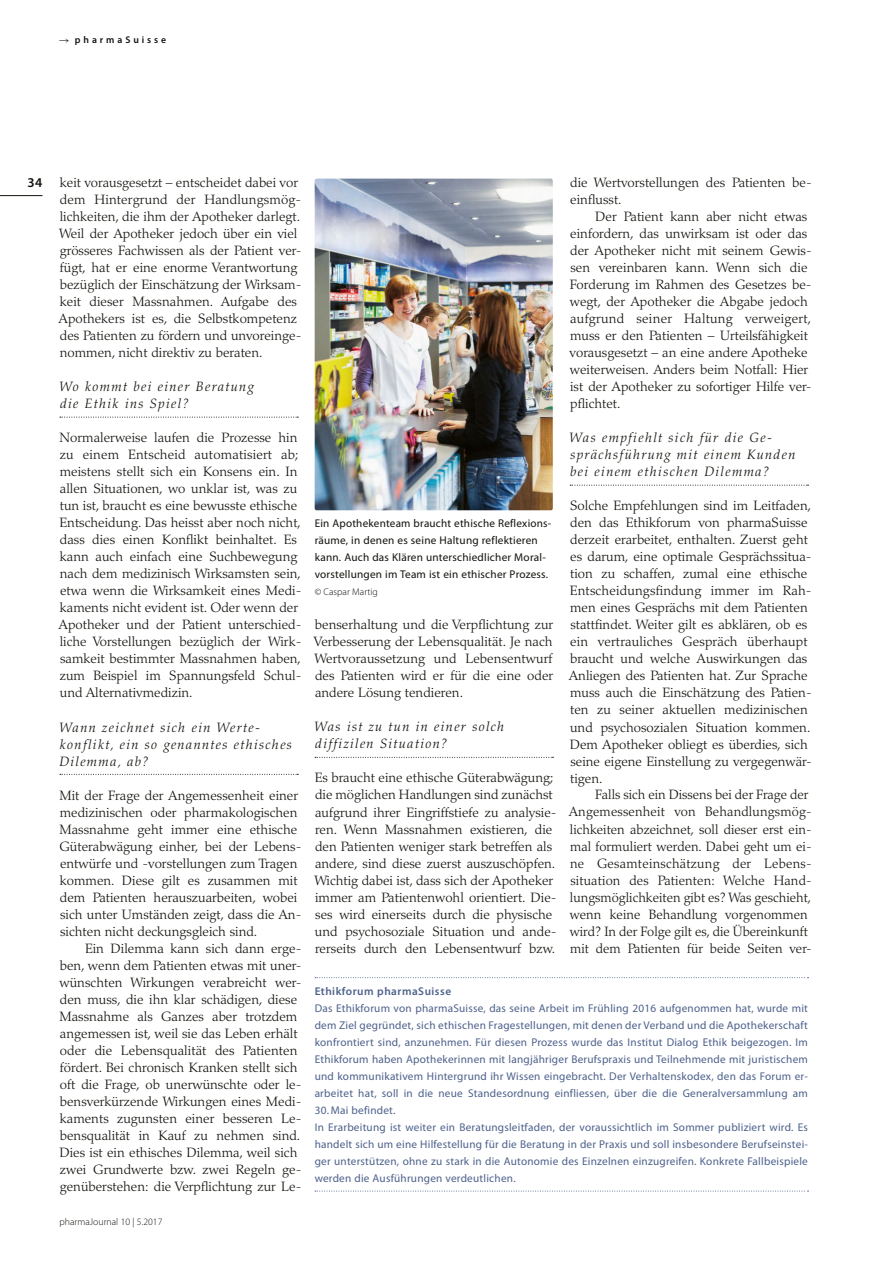
<style>
.page{position:relative;width:893px;height:1263px;background:#fff}
.page>*{position:absolute;margin:0;border:0;box-sizing:border-box;transform-origin:0 0}
.t1{font:300 13.5px/17px "Palatino LT Std";color:#12120d}
.t2{font:italic 300 13.5px/17px "Palatino LT Std";letter-spacing:.1em;color:#12120d}
.t3{font:600 13.5px "Myriad Pro";color:#12120d}
.t4{font:11.25px/17px "Myriad Pro";letter-spacing:.02em;color:#4d618b;text-align:justify}
.t5{font:11.25px/17px "Myriad Pro";letter-spacing:.02em;color:#12120d}
.t6{font:600 11.25px "Myriad Pro";letter-spacing:.045em;color:#4d618b}
.t7{font:300 9.75px "Myriad Pro";color:#12120d}
.t8{font:600 9.75px "Myriad Pro";letter-spacing:.3em;color:#12120d}
</style>
<div class="page">
<hr style="left:0;top:195px;width:43px;height:1px;background:#12120d">
<svg style="left:60px;top:417px;width:238px;height:1px"></svg>
<svg style="left:60px;top:774px;width:238px;height:1px"></svg>
<svg style="left:315px;top:757px;width:238px;height:1px"></svg>
<svg style="left:570px;top:485px;width:238px;height:1px"></svg>
<svg style="left:315px;top:977px;width:493px;height:1px"></svg>
<svg style="left:315px;top:1191px;width:493px;height:1px"></svg>
<img style="left:315px;top:179px;width:238px;height:331px">
<p class="t8" style="left:60px;top:34px;width:108px">→ pharmaSuisse</p>
<p class="t3" style="left:28px;top:175px;width:16px">34</p>
<p class="t1" style="left:59px;top:174px;width:244px">keit vorausgesetzt – entscheidet dabei vor dem Hintergrund der Handlungsmög&shy;lichkeiten, die ihm der Apotheker darlegt.<br>Weil der Apotheker jedoch über ein viel grösseres Fachwissen als der Patient ver&shy;fügt, hat er eine enorme Verantwortung bezüglich der Einschätzung der Wirksam&shy;keit dieser Massnahmen. Aufgabe des Apothekers ist es, die Selbstkompetenz des Patienten zu fördern und unvoreinge&shy;nommen, nicht direktiv zu beraten.</p>
<p class="t2" style="left:59px;top:378px;width:196px">Wo kommt bei einer Beratung die Ethik ins Spiel?</p>
<p class="t1" style="left:59px;top:429px;width:244px">Normalerweise laufen die Prozesse hin zu einem Entscheid automatisiert ab; meistens stellt sich ein Konsens ein. In allen Situationen, wo unklar ist, was zu tun ist, braucht es eine bewusste ethische Entscheidung. Das heisst aber noch nicht, dass dies einen Konflikt beinhaltet. Es kann auch einfach eine Suchbewegung nach dem medizinisch Wirksamsten sein, etwa wenn die Wirksamkeit eines Medi&shy;kaments nicht evident ist. Oder wenn der Apotheker und der Patient unterschied&shy;liche Vorstellungen bezüglich der Wirk&shy;samkeit bestimmter Massnahmen haben, zum Beispiel im Spannungsfeld Schul&shy;und Alternativmedizin.</p>
<p class="t2" style="left:59px;top:719px;width:234px">Wann zeichnet sich ein Werte&shy;konflikt, ein so genanntes ethisches<br>Dilemma, ab?</p>
<p class="t1" style="left:59px;top:787px;width:243px">Mit der Frage der Angemessenheit einer medizinischen oder pharmakologischen Massnahme geht immer eine ethische Güterabwägung einher, bei der Lebens&shy;entwürfe und -vorstellungen zum Tragen kommen. Diese gilt es zusammen mit dem Patienten herauszuarbeiten, wobei sich unter Umständen zeigt, dass die An&shy;sichten nicht deckungsgleich sind.</p>
<p class="t1" style="left:60px;top:940px;width:243px;text-indent:26px">Ein Dilemma kann sich dann erge&shy;ben, wenn dem Patienten etwas mit uner&shy;wünschten Wirkungen verabreicht wer&shy;den muss, die ihn klar schädigen, diese Massnahme als Ganzes aber trotzdem angemessen ist, weil sie das Leben erhält oder die Lebensqualität des Patienten fördert. Bei chronisch Kranken stellt sich oft die Frage, ob unerwünschte oder le&shy;bensverkürzende Wirkungen eines Medi&shy;kaments zugunsten einer besseren Le&shy;bensqualität in Kauf zu nehmen sind.<br>Dies ist ein ethisches Dilemma, weil sich zwei Grundwerte bzw. zwei Regeln ge&shy;genüberstehen: die Verpflichtung zur Le-</p>
<p class="t7" style="left:60px;top:1216px;width:104px">pharmaJournal 10 | 5.2017</p>
<p class="t5" style="left:315px;top:515px;width:237px">Ein Apothekenteam braucht ethische Reflexions&shy;räume, in denen es seine Haltung reflektieren kann. Auch das Klären unterschiedlicher Moral&shy;vorstellungen im Team ist ein ethischer Prozess.</p>
<p class="t7" style="left:315px;top:587px;width:65px">© Caspar Martig</p>
<p class="t1" style="left:314px;top:616px;width:241px;text-align:justify">benserhaltung und die Verpflichtung zur Verbesserung der Lebensqualität. Je nach Wertvoraussetzung und Lebensentwurf des Patienten wird er für die eine oder andere Lösung tendieren.</p>
<p class="t2" style="left:314px;top:719px;width:192px">Was ist zu tun in einer solch diffizilen Situation?</p>
<p class="t1" style="left:314px;top:770px;width:244px">Es braucht eine ethische Güterabwägung; die möglichen Handlungen sind zunächst aufgrund ihrer Eingriffstiefe zu analysie&shy;ren. Wenn Massnahmen existieren, die den Patienten weniger stark betreffen als andere, sind diese zuerst auszuschöpfen.<br>Wichtig dabei ist, dass sich der Apotheker immer am Patientenwohl orientiert. Die&shy;ses wird einerseits durch die physische und psychosoziale Situation und ande&shy;rerseits durch den Lebensentwurf bzw.</p>
<p class="t1" style="left:570px;top:174px;width:243px">die Wertvorstellungen des Patienten be&shy;einflusst.</p>
<p class="t1" style="left:570px;top:208px;width:244px;text-indent:26px">Der Patient kann aber nicht etwas einfordern, das unwirksam ist oder das der Apotheker nicht mit seinem Gewis&shy;sen vereinbaren kann. Wenn sich die Forderung im Rahmen des Gesetzes be&shy;wegt, der Apotheker die Abgabe jedoch aufgrund seiner Haltung verweigert, muss er den Patienten – Urteilsfähigkeit vorausgesetzt – an eine andere Apotheke weiterweisen. Anders beim Notfall: Hier ist der Apotheker zu sofortiger Hilfe ver&shy;pflichtet.</p>
<p class="t2" style="left:569px;top:429px;width:228px">Was empfiehlt sich für die Ge&shy;sprächsführung mit einem Kunden bei einem ethischen Dilemma?</p>
<p class="t1" style="left:569px;top:497px;width:244px">Solche Empfehlungen sind im Leitfaden, den das Ethikforum von pharmaSuisse derzeit erarbeitet, enthalten. Zuerst geht es darum, eine optimale Gesprächssitua&shy;tion zu schaffen, zumal eine ethische Entscheidungsfindung immer im Rah&shy;men eines Gesprächs mit dem Patienten stattfindet. Weiter gilt es abklären, ob es ein vertrauliches Gespräch überhaupt braucht und welche Auswirkungen das Anliegen des Patienten hat. Zur Sprache muss auch die Einschätzung des Patien&shy;ten zu seiner aktuellen medizinischen und psychosozialen Situation kommen.<br>Dem Apotheker obliegt es überdies, sich seine eigene Einstellung zu vergegenwär&shy;tigen.</p>
<p class="t1" style="left:569px;top:787px;width:245px;text-indent:27px">Falls sich ein Dissens bei der Frage der Angemessenheit von Behandlungsmög&shy;lichkeiten abzeichnet, soll dieser erst ein&shy;mal formuliert werden. Dabei geht um ei&shy;ne Gesamteinschätzung der Lebens&shy;situation des Patienten: Welche Hand&shy;lungsmöglichkeiten gibt es? Was geschieht, wenn keine Behandlung vorgenommen wird? In der Folge gilt es, die Übereinkunft mit dem Patienten für beide Seiten ver-</p>
<p class="t6" style="left:315px;top:985px;width:138px">Ethikforum pharmaSuisse</p>
<p class="t4" style="left:315px;top:1000px;width:495px">Das Ethikforum von pharmaSuisse, das seine Arbeit im Frühling 2016 aufgenommen hat, wurde mit dem Ziel gegründet, sich ethischen Fragestellungen, mit denen der Verband und die Apothekerschaft konfrontiert sind, anzunehmen. Für diesen Prozess wurde das Institut Dialog Ethik beigezogen. Im Ethikforum haben Apothekerinnen mit langjähriger Berufspraxis und Teilnehmende mit juristischem und kommunikativem Hintergrund ihr Wissen eingebracht. Der Verhaltenskodex, den das Forum er&shy;arbeitet hat, soll in die neue Standesordnung einfliessen, über die die Generalversammlung am</p>
<p class="t4" style="left:315px;top:1102px;width:495px;text-align:left">30. Mai befindet.<br>In Erarbeitung ist weiter ein Beratungsleitfaden, der voraussichtlich im Sommer publiziert wird. Es handelt sich um eine Hilfestellung für die Beratung in der Praxis und soll insbesondere Berufseinstei&shy;ger unterstützen, ohne zu stark in die Autonomie des Einzelnen einzugreifen. Konkrete Fallbeispiele werden die Ausführungen verdeutlichen.</p>
</div>
